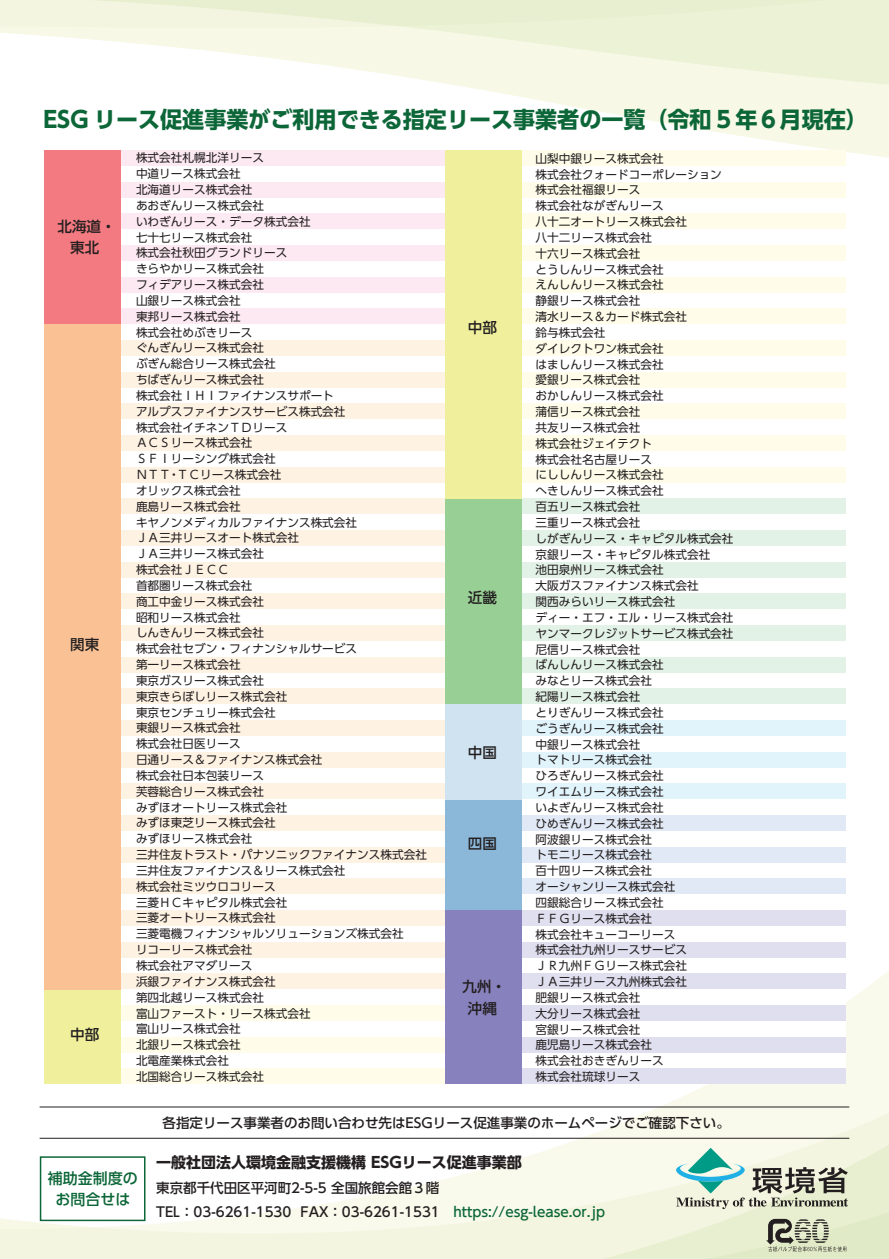
<style>
.page{position:relative;width:889px;height:1259px;background:#fff}
.page>*{position:absolute;margin:0;border:0;box-sizing:border-box;transform-origin:0 0}
.t1{font:700 22.5px "UD Shin Go Pr 6 N";color:#0c6638}
.t2{font:700 15px "UD Shin Go Pr 6 N";color:#231f20}
.t3{font:500 15px/21px "UD Shin Go Pr 6 N";color:#0c6638;text-align:center}
.t4{font:500 14.55px/21.8px "UD Shin Go Pr 6 N";color:#231f20;text-align:center}
.t5{font:500 13.5px/23.7px "UD Shin Go Pr 6 N";color:#231f20}
.t6{font:11.7px/15.9px "UD Shin Go Pr 6 N";color:#231f20}
.s1{color:#0c6638}
</style>
<div class="page">
<svg style="left:39px;top:947px;width:850px;height:196px"></svg>
<svg style="left:0;top:1143px;width:889px;height:116px"></svg>
<svg style="left:0;top:0;width:889px;height:178px"></svg>
<svg style="left:632px;top:0;width:257px;height:3px"></svg>
<div style="left:40px;top:1156px;width:105px;height:65px;border:2px solid #0c6638"></div>
<svg style="left:676px;top:1148px;width:172px;height:61px;background:#bac9ba"></svg>
<hr style="left:40px;top:1106px;width:809px;height:1px;background:#231f20">
<hr style="left:40px;top:1138px;width:809px;height:1px;background:#231f20">
<div style="left:121px;top:150px;width:324px;height:16px;background:#fce9f1"></div>
<div style="left:521px;top:150px;width:324px;height:16px;background:#fffde9"></div>
<div style="left:121px;top:166px;width:324px;height:16px;background:#fff"></div>
<div style="left:521px;top:166px;width:324px;height:16px;background:#fff"></div>
<div style="left:121px;top:182px;width:324px;height:16px;background:#fce9f1"></div>
<div style="left:521px;top:182px;width:324px;height:16px;background:#fffde9"></div>
<div style="left:121px;top:213px;width:324px;height:16px;background:#fce9f1"></div>
<div style="left:521px;top:213px;width:324px;height:16px;background:#fffde9"></div>
<div style="left:121px;top:245px;width:324px;height:16px;background:#fce9f1"></div>
<div style="left:521px;top:245px;width:324px;height:16px;background:#fffde9"></div>
<div style="left:121px;top:277px;width:324px;height:16px;background:#fce9f1"></div>
<div style="left:521px;top:277px;width:324px;height:16px;background:#fffde9"></div>
<div style="left:121px;top:308px;width:324px;height:16px;background:#fce9f1"></div>
<div style="left:521px;top:308px;width:324px;height:16px;background:#fffde9"></div>
<div style="left:121px;top:340px;width:324px;height:16px;background:#fef2e3"></div>
<div style="left:521px;top:340px;width:324px;height:16px;background:#fffde9"></div>
<div style="left:121px;top:372px;width:324px;height:16px;background:#fef2e3"></div>
<div style="left:521px;top:372px;width:324px;height:16px;background:#fffde9"></div>
<div style="left:121px;top:403px;width:324px;height:16px;background:#fef2e3"></div>
<div style="left:521px;top:403px;width:324px;height:16px;background:#fffde9"></div>
<div style="left:121px;top:435px;width:324px;height:16px;background:#fef2e3"></div>
<div style="left:521px;top:435px;width:324px;height:16px;background:#fffde9"></div>
<div style="left:521px;top:467px;width:324px;height:15px;background:#fffde9"></div>
<div style="left:121px;top:467px;width:324px;height:15px;background:#fef2e3"></div>
<div style="left:521px;top:498px;width:324px;height:16px;background:#e3f2e7"></div>
<div style="left:121px;top:498px;width:324px;height:16px;background:#fef2e3"></div>
<div style="left:521px;top:530px;width:324px;height:16px;background:#e3f2e7"></div>
<div style="left:121px;top:530px;width:324px;height:16px;background:#fef2e3"></div>
<div style="left:521px;top:562px;width:324px;height:15px;background:#e3f2e7"></div>
<div style="left:121px;top:562px;width:324px;height:15px;background:#fef2e3"></div>
<div style="left:521px;top:593px;width:324px;height:16px;background:#e3f2e7"></div>
<div style="left:121px;top:593px;width:324px;height:16px;background:#fef2e3"></div>
<div style="left:521px;top:625px;width:324px;height:16px;background:#e3f2e7"></div>
<div style="left:121px;top:625px;width:324px;height:16px;background:#fef2e3"></div>
<div style="left:521px;top:657px;width:324px;height:15px;background:#e3f2e7"></div>
<div style="left:121px;top:657px;width:324px;height:15px;background:#fef2e3"></div>
<div style="left:521px;top:688px;width:324px;height:16px;background:#e3f2e7"></div>
<div style="left:121px;top:688px;width:324px;height:16px;background:#fef2e3"></div>
<div style="left:521px;top:720px;width:324px;height:16px;background:#e1f4fc"></div>
<div style="left:121px;top:720px;width:324px;height:16px;background:#fef2e3"></div>
<div style="left:521px;top:752px;width:324px;height:15px;background:#e1f4fc"></div>
<div style="left:121px;top:752px;width:324px;height:15px;background:#fef2e3"></div>
<div style="left:521px;top:783px;width:324px;height:16px;background:#e1f4fc"></div>
<div style="left:121px;top:783px;width:324px;height:16px;background:#fef2e3"></div>
<div style="left:521px;top:815px;width:324px;height:16px;background:#e1e9f6"></div>
<div style="left:121px;top:815px;width:324px;height:16px;background:#fef2e3"></div>
<div style="left:521px;top:847px;width:324px;height:15px;background:#e1e9f6"></div>
<div style="left:121px;top:847px;width:324px;height:15px;background:#fef2e3"></div>
<div style="left:521px;top:878px;width:324px;height:16px;background:#e1e9f6"></div>
<div style="left:121px;top:878px;width:324px;height:16px;background:#fef2e3"></div>
<div style="left:121px;top:910px;width:324px;height:16px;background:#fef2e3"></div>
<div style="left:521px;top:910px;width:324px;height:16px;background:#e0dfef"></div>
<div style="left:121px;top:942px;width:324px;height:15px;background:#fef2e3"></div>
<div style="left:121px;top:957px;width:324px;height:16px;background:#fff"></div>
<div style="left:521px;top:942px;width:324px;height:15px;background:#e0dfef"></div>
<div style="left:121px;top:973px;width:324px;height:16px;background:#fef2e3"></div>
<div style="left:521px;top:957px;width:324px;height:16px;background:#fff"></div>
<div style="left:121px;top:989px;width:324px;height:16px;background:#fff"></div>
<div style="left:521px;top:973px;width:324px;height:16px;background:#e0dfef"></div>
<div style="left:121px;top:1005px;width:324px;height:16px;background:#fffde9"></div>
<div style="left:121px;top:1021px;width:324px;height:15px;background:#fff"></div>
<div style="left:121px;top:1036px;width:324px;height:16px;background:#fffde9"></div>
<div style="left:121px;top:1052px;width:324px;height:16px;background:#fff"></div>
<div style="left:121px;top:1068px;width:324px;height:16px;background:#fffde9"></div>
<div style="left:521px;top:989px;width:324px;height:16px;background:#fff"></div>
<div style="left:521px;top:1005px;width:324px;height:16px;background:#e0dfef"></div>
<div style="left:521px;top:1021px;width:324px;height:15px;background:#fff"></div>
<div style="left:521px;top:1036px;width:324px;height:16px;background:#e0dfef"></div>
<div style="left:521px;top:1052px;width:324px;height:16px;background:#fff"></div>
<div style="left:521px;top:1068px;width:324px;height:16px;background:#e0dfef"></div>
<div style="left:45px;top:150px;width:76px;height:174px;background:#f27a80"></div>
<div style="left:45px;top:989px;width:76px;height:95px;background:#f0f09c"></div>
<div style="left:45px;top:324px;width:76px;height:665px;background:#fac195"></div>
<div style="left:445px;top:894px;width:76px;height:190px;background:#8781bd"></div>
<div style="left:445px;top:799px;width:76px;height:111px;background:#8bb7d9"></div>
<div style="left:445px;top:704px;width:76px;height:95px;background:#d0e3f1"></div>
<div style="left:445px;top:498px;width:76px;height:206px;background:#98cf94"></div>
<div style="left:445px;top:150px;width:76px;height:348px;background:#f0f09c"></div>
<svg style="left:766px;top:1218px;width:80px;height:33px;background:#b0b59c"></svg>
<h1 class="t1" style="left:44px;top:101px;width:825px">ESG リース促進事業がご利用できる指定リース事業者の一覧（令和 5 年６月現在）</h1>
<p class="t4" style="left:57px;top:215px;width:60px">北海道・東北</p>
<p class="t4" style="left:70px;top:633px;width:31px">関東</p>
<p class="t4" style="left:70px;top:1022px;width:31px">中部</p>
<p class="t6" style="left:136px;top:150px;width:293px">株式会社札幌北洋リース<br>中道リース株式会社<br>北海道リース株式会社<br>あおぎんリース株式会社<br>いわぎんリース・データ株式会社<br>七十七リース株式会社<br>株式会社秋田グランドリース<br>きらやかリース株式会社<br>フィデアリース株式会社<br>山銀リース株式会社<br>東邦リース株式会社<br>株式会社めぶきリース<br>ぐんぎんリース株式会社<br>ぶぎん総合リース株式会社<br>ちばぎんリース株式会社<br>株式会社ＩＨＩファイナンスサポート<br>アルプスファイナンスサービス株式会社<br>株式会社イチネンＴＤリース<br>ＡＣＳリース株式会社<br>ＳＦＩリーシング株式会社<br>ＮＴＴ・ＴＣリース株式会社<br>オリックス株式会社<br>鹿島リース株式会社<br>キヤノンメディカルファイナンス株式会社<br>ＪＡ三井リースオート株式会社<br>ＪＡ三井リース株式会社<br>株式会社ＪＥＣＣ<br>首都圏リース株式会社<br>商工中金リース株式会社<br>昭和リース株式会社<br>しんきんリース株式会社<br>株式会社セブン・フィナンシャルサービス<br>第一リース株式会社<br>東京ガスリース株式会社<br>東京きらぼしリース株式会社<br>東京センチュリー株式会社<br>東銀リース株式会社<br>株式会社日医リース<br>日通リース＆ファイナンス株式会社<br>株式会社日本包装リース<br>芙蓉総合リース株式会社<br>みずほオートリース株式会社<br>みずほ東芝リース株式会社<br>みずほリース株式会社<br>三井住友トラスト・パナソニックファイナンス株式会社三井住友ファイナンス＆リース株式会社<br>株式会社ミツウロコリース<br>三菱ＨＣキャピタル株式会社<br>三菱オートリース株式会社<br>三菱電機フィナンシャルソリューションズ株式会社<br>リコーリース株式会社<br>株式会社アマダリース<br>浜銀ファイナンス株式会社<br>第四北越リース株式会社<br>富山ファースト・リース株式会社<br>富山リース株式会社<br>北銀リース株式会社<br>北電産業株式会社<br>北国総合リース株式会社</p>
<p class="t6" style="left:535px;top:150px;width:199px">山梨中銀リース株式会社<br>株式会社クォードコーポレーション株式会社福銀リース<br>株式会社ながぎんリース<br>八十二オートリース株式会社<br>八十二リース株式会社<br>十六リース株式会社<br>とうしんリース株式会社<br>えんしんリース株式会社<br>静銀リース株式会社<br>清水リース＆カード株式会社<br>鈴与株式会社<br>ダイレクトワン株式会社<br>はましんリース株式会社<br>愛銀リース株式会社<br>おかしんリース株式会社<br>蒲信リース株式会社<br>共友リース株式会社<br>株式会社ジェイテクト<br>株式会社名古屋リース<br>にししんリース株式会社<br>へきしんリース株式会社<br>百五リース株式会社<br>三重リース株式会社<br>しがぎんリース・キャピタル株式会社京銀リース・キャピタル株式会社<br>池田泉州リース株式会社<br>大阪ガスファイナンス株式会社<br>関西みらいリース株式会社<br>ディー・エフ・エル・リース株式会社ヤンマークレジットサービス株式会社尼信リース株式会社<br>ばんしんリース株式会社<br>みなとリース株式会社<br>紀陽リース株式会社<br>とりぎんリース株式会社<br>ごうぎんリース株式会社<br>中銀リース株式会社<br>トマトリース株式会社<br>ひろぎんリース株式会社<br>ワイエムリース株式会社<br>いよぎんリース株式会社<br>ひめぎんリース株式会社<br>阿波銀リース株式会社<br>トモニリース株式会社<br>百十四リース株式会社<br>オーシャンリース株式会社<br>四銀総合リース株式会社<br>ＦＦＧリース株式会社<br>株式会社キューコーリース<br>株式会社九州リースサービス<br>ＪＲ九州ＦＧリース株式会社<br>ＪＡ三井リース九州株式会社<br>肥銀リース株式会社<br>大分リース株式会社<br>宮銀リース株式会社<br>鹿児島リース株式会社<br>株式会社おきぎんリース<br>株式会社琉球リース</p>
<p class="t4" style="left:468px;top:316px;width:31px">中部</p>
<p class="t4" style="left:468px;top:586px;width:31px">近畿</p>
<p class="t4" style="left:468px;top:741px;width:31px">中国</p>
<p class="t4" style="left:468px;top:832px;width:31px">四国</p>
<p class="t4" style="left:462px;top:975px;width:45px">九州・沖縄</p>
<p class="t5" style="left:162px;top:1110px;width:569px">各指定リース事業者のお問い合わせ先はESGリース促進事業のホームページでご確認下さい。</p>
<p class="t3" style="left:48px;top:1167px;width:91px">補助金制度のお問合せは</p>
<p class="t2" style="left:156px;top:1150px;width:367px">一般社団法人環境金融支援機構 ESGリース促進事業部</p>
<p class="t5" style="left:156px;top:1175px;width:450px">東京都千代田区平河町2-5-5 全国旅館会館３階<br>TEL：03-6261-1530 FAX：03-6261-1531　<span class="s1">https://esg-lease.or.jp</span></p>
</div>
